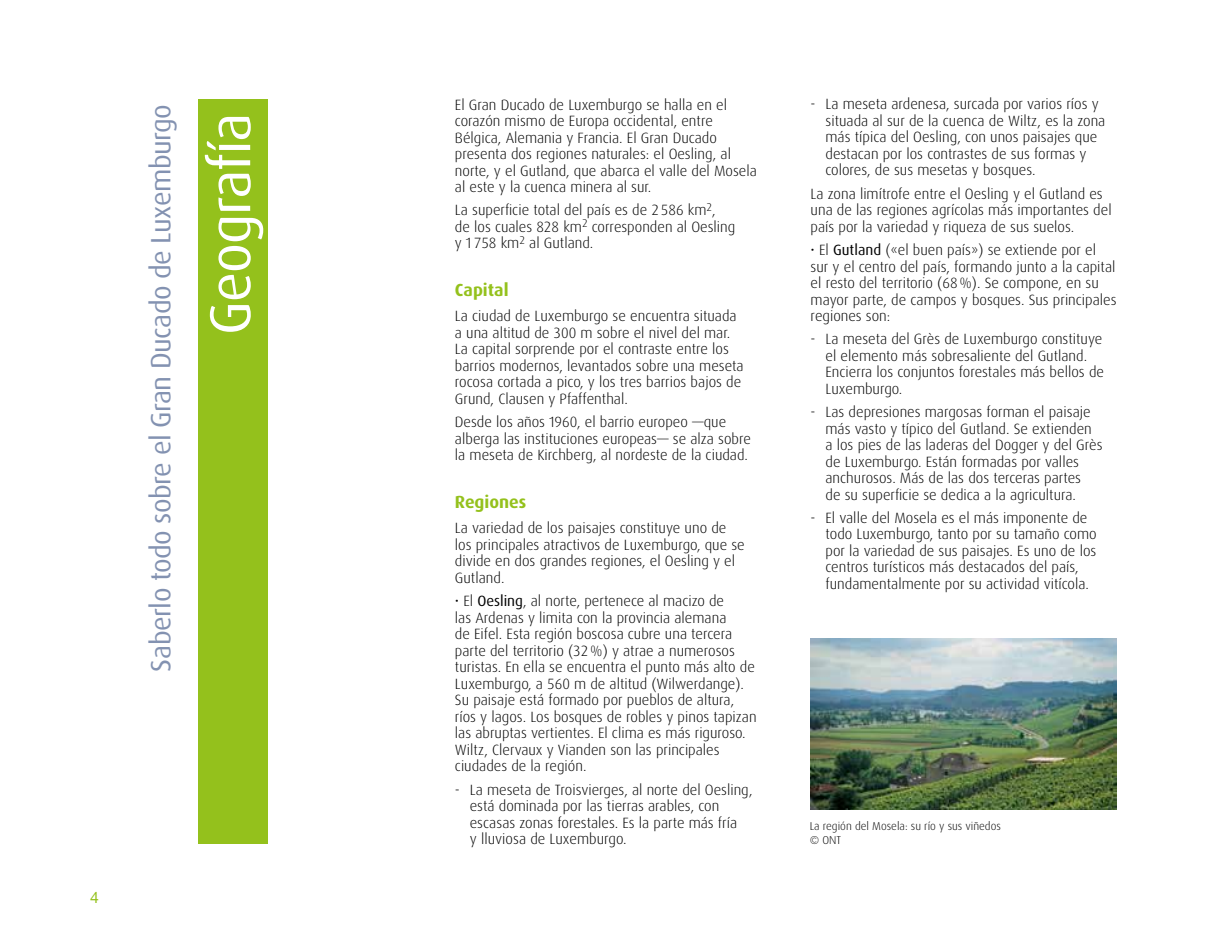
<style>
.page{position:relative;width:1216px;height:943px;background:#fff}
.page>*{position:absolute;margin:0;border:0;box-sizing:border-box;transform-origin:0 0}
.t1{font:57.75px "Dax";letter-spacing:-.02em;color:#fff}
.t2{font:28px "Dax";letter-spacing:-.02em;color:#8392b1}
.t3{font:700 17.5px "Dax";color:#94c11c}
.t4{font:15.75px "Helvetica Neue";color:#94c11c}
.t5{font:300 14.88px/16.4px "Dax";color:#000}
.t6{font:300 11.38px/14px "Dax";color:#000}
.s1{font-weight:400}
</style>
<div class="page">
<div style="left:198px;top:99px;width:70px;height:744px;background:#94c11c"></div>
<img style="left:810px;top:639px;width:306px;height:170px">
<h2 class="t2" style="left:145px;top:671px;width:569px;rotate:-90deg">Saberlo todo sobre el Gran Ducado de Luxemburgo</h2>
<h1 class="t1" style="left:198px;top:335px;width:224px;rotate:-90deg">Geografía</h1>
<p class="t4" style="left:90px;top:886px;width:10px">4</p>
<p class="t5" style="left:455px;top:96px;width:303px">El Gran Ducado de Luxemburgo se halla en el corazón mismo de Europa occidental, entre Bélgica, Alemania y Francia. El Gran Ducado presenta dos regiones naturales: el Oesling, al norte, y el Gutland, que abarca el valle del Mosela al este y la cuenca minera al sur.</p>
<p class="t5" style="left:455px;top:202px;width:282px">La superficie total del país es de 2586 km<sup>2</sup>,<br>de los cuales 828 km<sup>2</sup> corresponden al Oesling y 1758 km<sup>2</sup> al Gutland.</p>
<p class="t3" style="left:455px;top:280px;width:55px">Capital</p>
<p class="t5" style="left:455px;top:308px;width:290px">La ciudad de Luxemburgo se encuentra situada a una altitud de 300 m sobre el nivel del mar.<br>La capital sorprende por el contraste entre los barrios modernos, levantados sobre una meseta rocosa cortada a pico, y los tres barrios bajos de Grund, Clausen y Pfaffenthal.</p>
<p class="t5" style="left:455px;top:414px;width:297px">Desde los años 1960, el barrio europeo —que alberga las instituciones europeas— se alza sobre la meseta de Kirchberg, al nordeste de la ciudad.</p>
<p class="t3" style="left:455px;top:492px;width:73px">Regiones</p>
<p class="t5" style="left:455px;top:520px;width:291px">La variedad de los paisajes constituye uno de los principales atractivos de Luxemburgo, que se divide en dos grandes regiones, el Oesling y el Gutland.</p>
<p class="t5" style="left:455px;top:593px;width:303px">• El <span class="s1">Oesling</span>, al norte, pertenece al macizo de<br>las Ardenas y limita con la provincia alemana<br>de Eifel. Esta región boscosa cubre una tercera parte del territorio (32%) y atrae a numerosos turistas. En ella se encuentra el punto más alto de Luxemburgo, a 560 m de altitud (Wilwerdange).<br>Su paisaje está formado por pueblos de altura, ríos y lagos. Los bosques de robles y pinos tapizan las abruptas vertientes. El clima es más riguroso.<br>Wiltz, Clervaux y Vianden son las principales ciudades de la región.</p>
<p class="t5" style="left:470px;top:781px;width:284px;text-indent:-15px">- La meseta de Troisvierges, al norte del Oesling, está dominada por las tierras arables, con escasas zonas forestales. Es la parte más fría<br>y lluviosa de Luxemburgo.</p>
<p class="t5" style="left:825px;top:96px;width:281px;text-indent:-15px">- La meseta ardenesa, surcada por varios ríos y situada al sur de la cuenca de Wiltz, es la zona más típica del Oesling, con unos paisajes que destacan por los contrastes de sus formas y colores, de sus mesetas y bosques.</p>
<p class="t5" style="left:810px;top:185px;width:302px">La zona limítrofe entre el Oesling y el Gutland es una de las regiones agrícolas más importantes del país por la variedad y riqueza de sus suelos.</p>
<p class="t5" style="left:810px;top:242px;width:307px">• El <span class="s1">Gutland</span> («el buen país») se extiende por el sur y el centro del país, formando junto a la capital el resto del territorio (68%). Se compone, en su mayor parte, de campos y bosques. Sus principales regiones son:</p>
<p class="t5" style="left:825px;top:331px;width:280px;text-indent:-15px">- La meseta del Grès de Luxemburgo constituye el elemento más sobresaliente del Gutland.<br>Encierra los conjuntos forestales más bellos de Luxemburgo.</p>
<p class="t5" style="left:825px;top:404px;width:278px;text-indent:-15px">- Las depresiones margosas forman el paisaje más vasto y típico del Gutland. Se extienden a los pies de las laderas del Dogger y del Grès de Luxemburgo. Están formadas por valles anchurosos. Más de las dos terceras partes<br>de su superficie se dedica a la agricultura.</p>
<p class="t5" style="left:825px;top:510px;width:273px;text-indent:-15px">- El valle del Mosela es el más imponente de todo Luxemburgo, tanto por su tamaño como por la variedad de sus paisajes. Es uno de los centros turísticos más destacados del país, fundamentalmente por su actividad vitícola.</p>
<p class="t6" style="left:809px;top:819px;width:193px">La región del Mosela: su río y sus viñedos © ONT</p>
</div>
